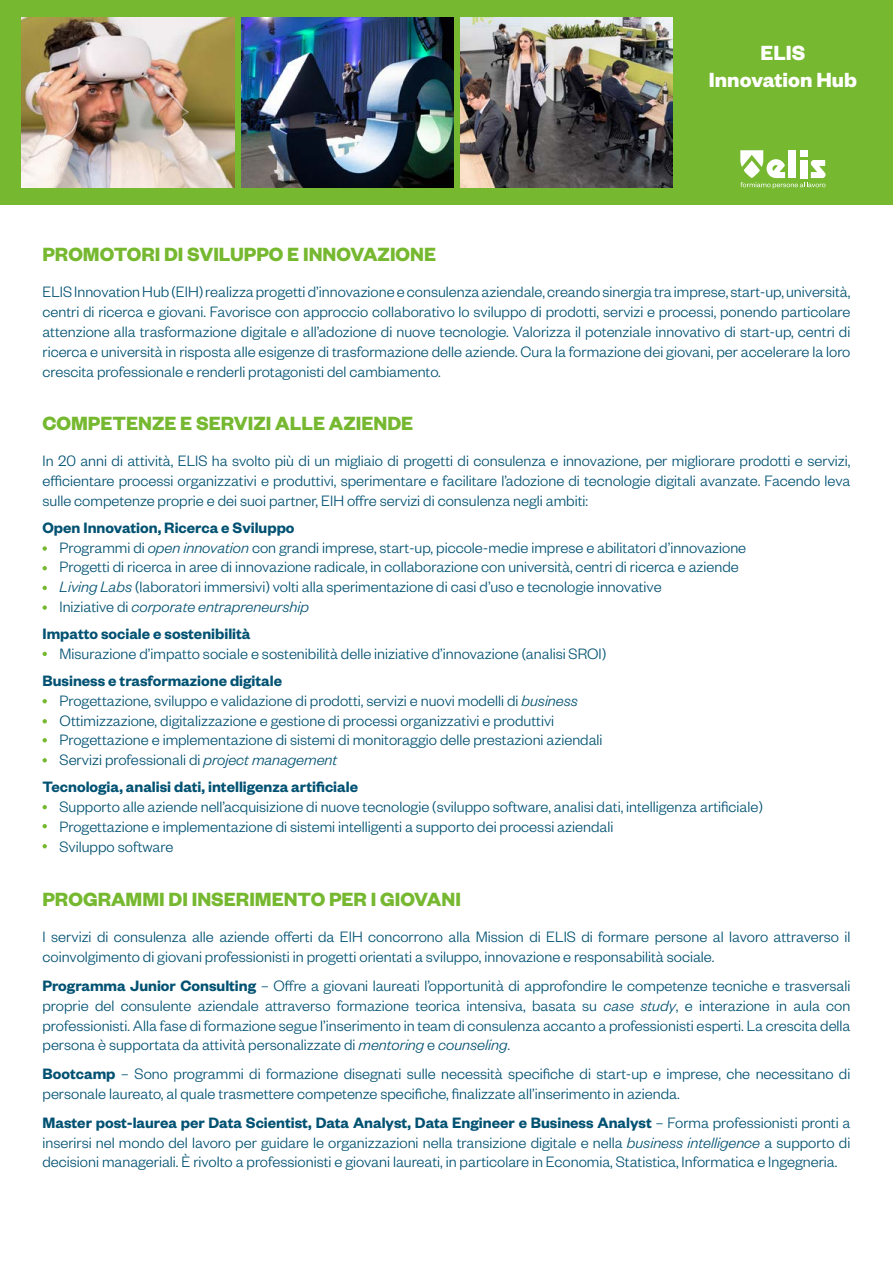
<style>
.page{position:relative;width:893px;height:1263px;background:#fff}
.page>*{position:absolute;margin:0;border:0;box-sizing:border-box;transform-origin:0 0}
.t1{font:700 22.5px/27px "Founders Grotesk";color:#fff;text-align:center}
.t2{font:700 21px "Founders Grotesk";color:#76b830}
.t3{font:300 16.5px/19.8px "Founders Grotesk";color:#005172}
.t4{font:600 16.5px "Founders Grotesk";color:#005172}
.s1{font-weight:600}
.s2{font-style:italic}
</style>
<div class="page">
<div style="left:0;top:0;width:893px;height:205px;background:#76b830"></div>
<svg style="left:43px;top:546px;width:4px;height:5px"></svg>
<svg style="left:43px;top:586px;width:4px;height:4px"></svg>
<svg style="left:43px;top:566px;width:4px;height:4px"></svg>
<svg style="left:43px;top:605px;width:4px;height:5px"></svg>
<svg style="left:43px;top:699px;width:4px;height:4px"></svg>
<svg style="left:43px;top:738px;width:4px;height:4px"></svg>
<svg style="left:43px;top:824px;width:4px;height:4px"></svg>
<svg style="left:43px;top:719px;width:4px;height:4px"></svg>
<svg style="left:43px;top:805px;width:4px;height:4px"></svg>
<svg style="left:43px;top:758px;width:4px;height:4px"></svg>
<svg style="left:43px;top:844px;width:4px;height:4px"></svg>
<svg style="left:43px;top:652px;width:4px;height:4px"></svg>
<img style="left:22px;top:17px;width:213px;height:170px">
<img style="left:241px;top:17px;width:213px;height:170px">
<img style="left:460px;top:17px;width:213px;height:170px">
<svg style="left:740px;top:150px;width:85px;height:39px"></svg>
<h1 class="t1" style="left:709px;top:38px;width:150px">ELIS<br>Innovation Hub</h1>
<p class="t2" style="left:43px;top:241px;width:395px">PROMOTORI DI SVILUPPO E INNOVAZIONE</p>
<p class="t3" style="left:43px;top:281px;width:809px;text-align:justify">ELIS Innovation Hub (EIH) realizza progetti d’innovazione e consulenza aziendale, creando sinergia tra imprese, start-up, università, centri di ricerca e giovani. Favorisce con approccio collaborativo lo sviluppo di prodotti, servizi e processi, ponendo particolare attenzione alla trasformazione digitale e all’adozione di nuove tecnologie. Valorizza il potenziale innovativo di start-up, centri di ricerca e università in risposta alle esigenze di trasformazione delle aziende. Cura la formazione dei giovani, per accelerare la loro crescita professionale e renderli protagonisti del cambiamento.</p>
<p class="t2" style="left:43px;top:410px;width:372px">COMPETENZE E SERVIZI ALLE AZIENDE</p>
<p class="t3" style="left:43px;top:450px;width:809px;text-align:justify">In 20 anni di attività, ELIS ha svolto più di un migliaio di progetti di consulenza e innovazione, per migliorare prodotti e servizi, efficientare processi organizzativi e produttivi, sperimentare e facilitare l’adozione di tecnologie digitali avanzate. Facendo leva sulle competenze proprie e dei suoi partner, EIH offre servizi di consulenza negli ambiti:</p>
<p class="t3" style="left:60px;top:517px;width:688px;text-indent:-17px"><span class="s1">Open Innovation, Ricerca e Sviluppo<br></span>Programmi di <span class="s2">open innovation</span> con grandi imprese, start-up, piccole-medie imprese e abilitatori d’innovazione Progetti di ricerca in aree di innovazione radicale, in collaborazione con università, centri di ricerca e aziende <span class="s2">Living Labs</span> (laboratori immersivi) volti alla sperimentazione di casi d’uso e tecnologie innovative<br>Iniziative di <span class="s2">corporate entrapreneurship</span></p>
<p class="t4" style="left:43px;top:623px;width:209px">Impatto sociale e sostenibilità</p>
<p class="t3" style="left:60px;top:643px;width:548px">Misurazione d’impatto sociale e sostenibilità delle iniziative d’innovazione (analisi SROI)</p>
<p class="t3" style="left:60px;top:670px;width:545px;text-indent:-17px"><span class="s1">Business e trasformazione digitale<br></span>Progettazione, sviluppo e validazione di prodotti, servizi e nuovi modelli di <span class="s2">business </span>Ottimizzazione, digitalizzazione e gestione di processi organizzativi e produttivi Progettazione e implementazione di sistemi di monitoraggio delle prestazioni aziendali Servizi professionali di <span class="s2">project management</span></p>
<p class="t4" style="left:43px;top:776px;width:317px">Tecnologia, analisi dati, intelligenza artificiale</p>
<p class="t3" style="left:60px;top:796px;width:705px">Supporto alle aziende nell’acquisizione di nuove tecnologie (sviluppo software, analisi dati, intelligenza artificiale)<br>Progettazione e implementazione di sistemi intelligenti a supporto dei processi aziendali<br>Sviluppo software</p>
<p class="t2" style="left:43px;top:886px;width:420px">PROGRAMMI DI INSERIMENTO PER I GIOVANI</p>
<p class="t3" style="left:43px;top:926px;width:809px">I servizi di consulenza alle aziende offerti da EIH concorrono alla Mission di ELIS di formare persone al lavoro attraverso il coinvolgimento di giovani professionisti in progetti orientati a sviluppo, innovazione e responsabilità sociale.</p>
<p class="t3" style="left:43px;top:975px;width:809px;text-align:justify"><span class="s1">Programma Junior Consulting</span> – Offre a giovani laureati l’opportunità di approfondire le competenze tecniche e trasversali proprie del consulente aziendale attraverso formazione teorica intensiva, basata su <span class="s2">case study</span>, e interazione in aula con professionisti. Alla fase di formazione segue l’inserimento in team di consulenza accanto a professionisti esperti. La crescita della persona è supportata da attività personalizzate di <span class="s2">mentoring</span> e <span class="s2">counseling</span>.</p>
<p class="t3" style="left:43px;top:1063px;width:809px"><span class="s1">Bootcamp</span> – Sono programmi di formazione disegnati sulle necessità specifiche di start-up e imprese, che necessitano di personale laureato, al quale trasmettere competenze specifiche, finalizzate all’inserimento in azienda.</p>
<p class="t3" style="left:43px;top:1112px;width:809px;text-align:justify"><span class="s1">Master post-laurea per Data Scientist, Data Analyst, Data Engineer e Business Analyst</span> – Forma professionisti pronti a inserirsi nel mondo del lavoro per guidare le organizzazioni nella transizione digitale e nella <span class="s2">business intelligence</span> a supporto di decisioni manageriali. È rivolto a professionisti e giovani laureati, in particolare in Economia, Statistica, Informatica e Ingegneria.</p>
</div>
